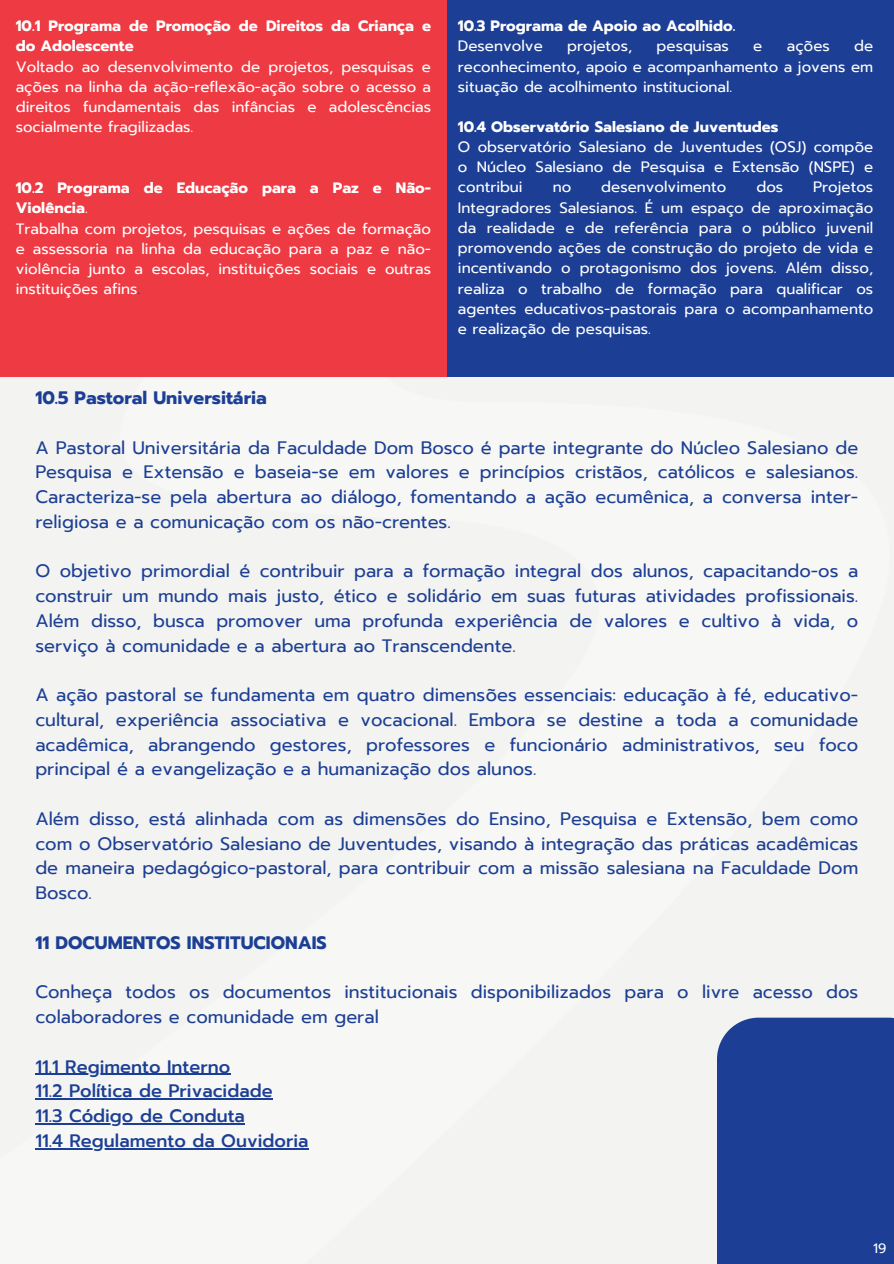
<style>
.page{position:relative;width:894px;height:1264px;background:#fff}
.page>*{position:absolute;margin:0;border:0;box-sizing:border-box;transform-origin:0 0}
.t1{font:18px/24.8px "Prompt";color:#1c3f95;text-align:justify}
.t2{font:500 18px/24.8px "Prompt";color:#1c3f95}
.t3{font:700 18px "Prompt";color:#1c3f95}
.t4{font:15px/20.2px "Prompt";color:#fff;text-align:justify}
.t5{font:700 15px/20.2px "Prompt";color:#fff}
.t6{font:13.5px "Prompt";color:#fff}
.s1{font-weight:700}
.s2{color:#1c3f95}
</style>
<div class="page">
<div style="left:0;top:376px;width:893px;height:887px;background:#f3f3f1"></div>
<div style="left:0;top:0;width:446px;height:376px;background:#ee3a43"></div>
<div style="left:446px;top:0;width:447px;height:376px;background:#1c3f95"></div>
<div style="left:716px;top:1017px;width:177px;height:246px;background:#1c3f95"></div>
<hr style="left:35px;top:1073px;width:195px;height:1px;background:#1c3f95">
<hr style="left:35px;top:1098px;width:238px;height:1px;background:#1c3f95">
<hr style="left:35px;top:1123px;width:210px;height:1px;background:#1c3f95">
<hr style="left:35px;top:1147px;width:273px;height:2px;background:#1c3f95">
<p class="t5" style="left:16px;top:16px;width:416px">10.1 Programa de Promoção de Direitos da Criança e do Adolescente</p>
<p class="t4" style="left:16px;top:56px;width:416px">Voltado ao desenvolvimento de projetos, pesquisas e ações na linha da ação-reflexão-ação sobre o acesso a direitos fundamentais das infâncias e adolescências socialmente fragilizadas.</p>
<p class="t4" style="left:16px;top:178px;width:416px;text-align:left"><span class="s1">10.2 Programa de Educação para a Paz e Não-Violência</span>.<br>Trabalha com projetos, pesquisas e ações de formação e assessoria na linha da educação para a paz e não&shy;violência junto a escolas, instituições sociais e outras instituições afins<span class="s2">.</span></p>
<p class="t5" style="left:458px;top:16px;width:279px">10.3 Programa de Apoio ao Acolhido.</p>
<p class="t4" style="left:458px;top:36px;width:86px">Desenvolve</p>
<p class="t4" style="left:567px;top:36px;width:66px">projetos,</p>
<p class="t4" style="left:656px;top:36px;width:74px">pesquisas</p>
<p class="t4" style="left:753px;top:36px;width:11px">e</p>
<p class="t4" style="left:786px;top:36px;width:44px">ações</p>
<p class="t4" style="left:458px;top:36px;width:416px;text-indent:396px">de reconhecimento, apoio e acompanhamento a jovens em situação de acolhimento institucional.</p>
<p class="t5" style="left:458px;top:116px;width:322px">10.4 Observatório Salesiano de Juventudes</p>
<p class="t4" style="left:458px;top:137px;width:416px">O observatório Salesiano de Juventudes (OSJ) compõe o Núcleo Salesiano de Pesquisa e Extensão (NSPE) e contribui</p>
<p class="t4" style="left:552px;top:177px;width:20px">no</p>
<p class="t4" style="left:601px;top:177px;width:127px">desenvolvimento</p>
<p class="t4" style="left:756px;top:177px;width:28px">dos</p>
<p class="t4" style="left:458px;top:177px;width:416px;text-indent:355px">Projetos Integradores Salesianos. É um espaço de aproximação da realidade e de referência para o público juvenil promovendo ações de construção do projeto de vida e incentivando o protagonismo dos jovens. Além disso, realiza o trabalho de formação para qualificar os agentes educativos-pastorais para o acompanhamento e realização de pesquisas.</p>
<p class="t3" style="left:35px;top:384px;width:233px">10.5 Pastoral Universitária</p>
<p class="t1" style="left:35px;top:435px;width:824px">A Pastoral Universitária da Faculdade Dom Bosco é parte integrante do Núcleo Salesiano de Pesquisa e Extensão e baseia-se em valores e princípios cristãos, católicos e salesianos.<br>Caracteriza-se pela abertura ao diálogo, fomentando a ação ecumênica, a conversa inter&shy;religiosa e a comunicação com os não-crentes.</p>
<p class="t1" style="left:35px;top:559px;width:824px">O objetivo primordial é contribuir para a formação integral dos alunos, capacitando-os a construir um mundo mais justo, ético e solidário em suas futuras atividades profissionais.<br>Além disso, busca promover uma profunda experiência de valores e cultivo à vida, o serviço à comunidade e a abertura ao Transcendente.</p>
<p class="t1" style="left:35px;top:682px;width:824px">A ação pastoral se fundamenta em quatro dimensões essenciais: educação à fé, educativo&shy;cultural, experiência associativa e vocacional. Embora se destine a toda a comunidade acadêmica, abrangendo gestores, professores e funcionário administrativos, seu foco principal é a evangelização e a humanização dos alunos.</p>
<p class="t1" style="left:35px;top:806px;width:824px">Além disso, está alinhada com as dimensões do Ensino, Pesquisa e Extensão, bem como com o Observatório Salesiano de Juventudes, visando à integração das práticas acadêmicas de maneira pedagógico-pastoral, para contribuir com a missão salesiana na Faculdade Dom Bosco.</p>
<p class="t3" style="left:35px;top:929px;width:293px">11 DOCUMENTOS INSTITUCIONAIS</p>
<p class="t1" style="left:35px;top:979px;width:824px">Conheça todos os documentos institucionais disponibilizados para o livre acesso dos colaboradores e comunidade em geral</p>
<p class="t2" style="left:35px;top:1054px;width:274px">11.1 Regimento Interno<br>11.2 Política de Privacidade<br>11.3 Código de Conduta<br>11.4 Regulamento da Ouvidoria</p>
<p class="t6" style="left:873px;top:1237px;width:15px">19</p>
</div>
